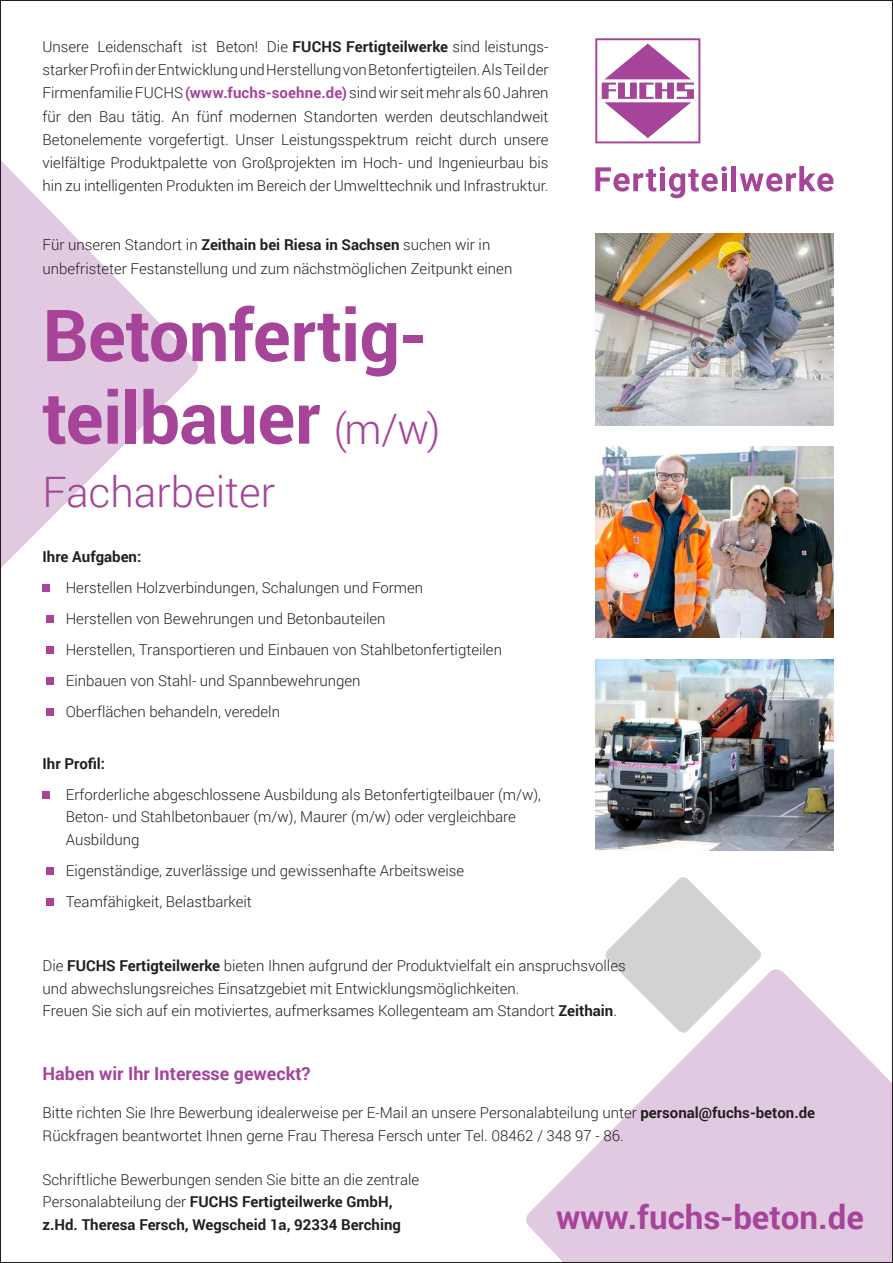
<style>
.page{position:relative;width:893px;height:1263px;background:#fff}
.page>*{position:absolute;margin:0;border:0;box-sizing:border-box;transform-origin:0 0}
.t1{font:700 72px/82.5px "Roboto";letter-spacing:-.01em;color:#a54499}
.Bereich___Fachgebiet{font:300 42px "Roboto";color:#a54499}
.t2{font:700 33px "Roboto";color:#a54499}
.Zwischenhead_LILA{font:700 18px "Roboto";color:#a54499}
.Aufzählung_Stelle{font:300 15px/22.5px "Roboto";color:#231f20}
.Zwischenhead{font:700 15px "Roboto";color:#231f20}
.s1{font-weight:700}
.s2{font-weight:700;color:#a54499}
.s3{font-weight:300;font-size:42px}
</style>
<div class="page">
<svg style="left:605px;top:877px;width:156px;height:92px"></svg>
<svg style="left:526px;top:969px;width:365px;height:292px;fill:#e1c9e1"></svg>
<svg style="left:2px;top:162px;width:196px;height:430px"></svg>
<div style="left:43px;top:584px;width:7px;height:8px;background:#a54499"></div>
<div style="left:46px;top:615px;width:8px;height:8px;background:#a54499"></div>
<div style="left:46px;top:646px;width:8px;height:8px;background:#a54499"></div>
<div style="left:46px;top:677px;width:8px;height:8px;background:#a54499"></div>
<div style="left:46px;top:708px;width:8px;height:8px;background:#a54499"></div>
<div style="left:43px;top:791px;width:7px;height:8px;background:#a54499"></div>
<div style="left:46px;top:867px;width:8px;height:8px;background:#a54499"></div>
<div style="left:46px;top:898px;width:8px;height:8px;background:#a54499"></div>
<img style="left:595px;top:659px;width:238px;height:191px">
<img style="left:595px;top:234px;width:238px;height:191px">
<img style="left:595px;top:446px;width:238px;height:192px">
<svg style="left:595px;top:166px;width:132px;height:32px"></svg>
<div style="left:731px;top:166px;width:5px;height:25px;background:#a54499"></div>
<svg style="left:740px;top:166px;width:93px;height:26px"></svg>
<svg style="left:595px;top:38px;width:105px;height:105px"></svg>
<p class="Aufzählung_Stelle" style="left:43px;top:34px;width:507px;line-height:23.2px;text-align:justify">Unsere Leidenschaft ist Beton! Die <span class="s1">FUCHS Fertigteilwerke</span> sind leistungs&shy;starker Profi in der Entwicklung und Herstellung von Betonfertigteilen. Als Teil der Firmenfamilie FUCHS <span class="s2">(www.fuchs-soehne.de)</span> sind wir seit mehr als 60 Jahren für den Bau tätig. An fünf modernen Standorten werden deutschlandweit Betonelemente vorgefertigt. Unser Leistungsspektrum reicht durch unsere vielfältige Produktpalette von Großprojekten im Hoch- und Ingenieurbau bis hin zu intelligenten Produkten im Bereich der Umwelttechnik und Infrastruktur.</p>
<p class="Aufzählung_Stelle" style="left:43px;top:231px;width:471px;line-height:24.6px">Für unseren Standort in <span class="s1">Zeithain bei Riesa in Sachsen</span> suchen wir in unbefristeter Festanstellung und zum nächstmöglichen Zeitpunkt einen</p>
<p class="t1" style="left:43px;top:291px;width:399px">Betonfertig&shy;teilbauer <span class="s3">(m/w)</span></p>
<p class="Bereich___Fachgebiet" style="left:43px;top:463px;width:234px">Facharbeiter</p>
<p class="Zwischenhead" style="left:43px;top:546px;width:100px">Ihre Aufgaben:</p>
<p class="Aufzählung_Stelle" style="left:66px;top:576px;width:359px">Herstellen Holzverbindungen, Schalungen und Formen</p>
<p class="Aufzählung_Stelle" style="left:66px;top:607px;width:321px">Herstellen von Bewehrungen und Betonbauteilen</p>
<p class="Aufzählung_Stelle" style="left:66px;top:638px;width:438px">Herstellen, Transportieren und Einbauen von Stahlbetonfertigteilen</p>
<p class="Aufzählung_Stelle" style="left:66px;top:669px;width:296px">Einbauen von Stahl- und Spannbewehrungen</p>
<p class="Aufzählung_Stelle" style="left:66px;top:700px;width:216px">Oberflächen behandeln, veredeln</p>
<p class="Zwischenhead" style="left:43px;top:753px;width:64px">Ihr Profil:</p>
<p class="Aufzählung_Stelle" style="left:66px;top:783px;width:477px">Erforderliche abgeschlossene Ausbildung als Betonfertigteilbauer (m/w),<br>Beton- und Stahlbetonbauer (m/w), Maurer (m/w) oder vergleichbare<br>Ausbildung</p>
<p class="Aufzählung_Stelle" style="left:66px;top:859px;width:400px">Eigenständige, zuverlässige und gewissenhafte Arbeitsweise</p>
<p class="Aufzählung_Stelle" style="left:66px;top:890px;width:188px">Teamfähigkeit, Belastbarkeit</p>
<p class="Aufzählung_Stelle" style="left:43px;top:954px;width:585px">Die <span class="s1">FUCHS Fertigteilwerke</span> bieten Ihnen aufgrund der Produktvielfalt ein anspruchsvolles und abwechslungsreiches Einsatzgebiet mit Entwicklungsmöglichkeiten.<br>Freuen Sie sich auf ein motiviertes, aufmerksames Kollegenteam am Standort <span class="s1">Zeithain</span>.</p>
<p class="Zwischenhead_LILA" style="left:43px;top:1061px;width:270px">Haben wir Ihr Interesse geweckt?</p>
<p class="Aufzählung_Stelle" style="left:43px;top:1101px;width:774px">Bitte richten Sie Ihre Bewerbung idealerweise per E-Mail an unsere Personalabteilung unter <span class="s1">personal@fuchs-beton.de<br></span>Rückfragen beantwortet Ihnen gerne Frau Theresa Fersch unter Tel. 08462 / 348 97 - 86.</p>
<p class="Aufzählung_Stelle" style="left:43px;top:1167px;width:378px">Schriftliche Bewerbungen senden Sie bitte an die zentrale<br>Personalabteilung der <span class="s1">FUCHS Fertigteilwerke GmbH, z.Hd. Theresa Fersch, Wegscheid 1a, 92334 Berching</span></p>
<p class="t2" style="left:556px;top:1194px;width:309px">www.fuchs-beton.de</p>
</div>
